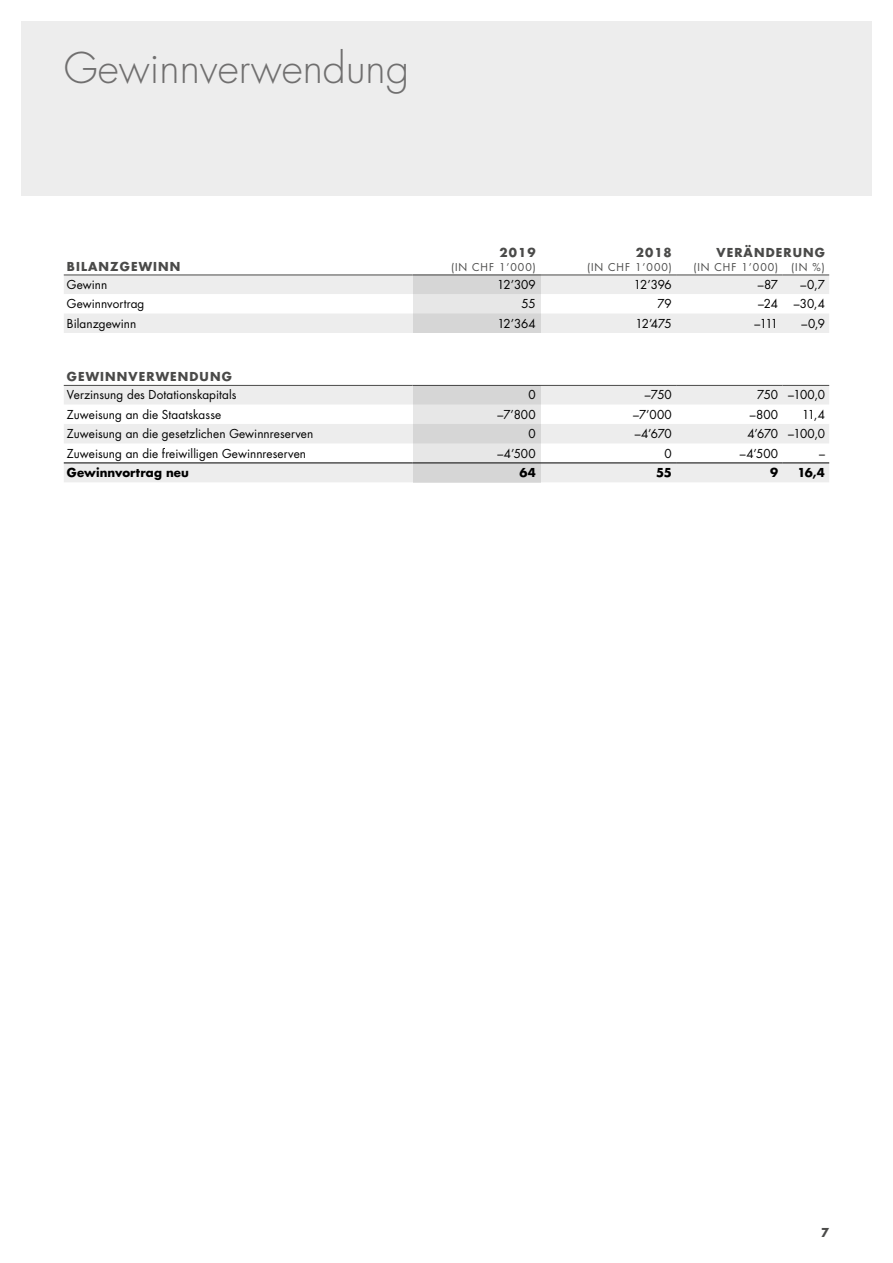
<style>
.page{position:relative;width:893px;height:1263px;background:#fff}
.page>*{position:absolute;margin:0;border:0;box-sizing:border-box;transform-origin:0 0}
.t1{font:300 41.25px "Futura LT Pro";color:#706f6f}
.t2{font:12px "Futura LT Pro";letter-spacing:.005em;color:#000}
.t3{font:700 12px "Futura LT Pro";letter-spacing:.09em;color:#4a4a49}
.t4{font:700 12px "Futura LT Pro";letter-spacing:.01em;color:#000}
.t5{font:10.5px "Futura LT Pro";letter-spacing:.09em;color:#4a4a49}
</style>
<div class="page">
<div style="left:21px;top:21px;width:851px;height:175px;background:#ededed"></div>
<svg style="left:64px;top:276px;width:765px;height:57px"></svg>
<hr style="left:64px;top:275px;width:348px;height:1px;background:#4a4a49">
<hr style="left:412px;top:275px;width:128px;height:1px;background:#4a4a49">
<hr style="left:540px;top:275px;width:136px;height:1px;background:#4a4a49">
<hr style="left:676px;top:275px;width:106px;height:1px;background:#4a4a49">
<hr style="left:782px;top:275px;width:47px;height:1px;background:#4a4a49">
<div style="left:413px;top:275px;width:128px;height:58px;background:linear-gradient(to right,#dcdcdc,#dcdcdc)"></div>
<svg style="left:64px;top:386px;width:765px;height:96px;fill:#ededed"></svg>
<hr style="left:64px;top:385px;width:348px;height:1px;background:#4a4a49">
<hr style="left:412px;top:385px;width:128px;height:1px;background:#4a4a49">
<hr style="left:540px;top:385px;width:136px;height:1px;background:#4a4a49">
<hr style="left:676px;top:385px;width:106px;height:1px;background:#4a4a49">
<hr style="left:782px;top:385px;width:47px;height:1px;background:#4a4a49">
<hr style="left:64px;top:462px;width:348px;height:1px;background:#000">
<hr style="left:412px;top:462px;width:128px;height:1px;background:#000">
<hr style="left:540px;top:462px;width:136px;height:1px;background:#000">
<hr style="left:676px;top:462px;width:106px;height:1px;background:#000">
<hr style="left:782px;top:462px;width:47px;height:1px;background:#000">
<div style="left:413px;top:386px;width:128px;height:97px;background:linear-gradient(to right,#dadada,#dadada)"></div>
<h1 class="t1" style="left:64px;top:41px;width:67px">Tit l</h1>
<h1 class="t1" style="left:64px;top:41px;width:347px">Gewinnverwendung</h1>
<p class="t3" style="left:500px;top:243px;width:38px">2019</p>
<p class="t3" style="left:636px;top:243px;width:38px">2018</p>
<p class="t3" style="left:716px;top:243px;width:110px">VERÄNDERUNG</p>
<p class="t3" style="left:67px;top:257px;width:115px">BILANZGEWINN</p>
<p class="t5" style="left:451px;top:260px;width:86px">(IN CHF 1’000)</p>
<p class="t5" style="left:587px;top:260px;width:86px">(IN CHF 1’000)</p>
<p class="t5" style="left:693px;top:260px;width:86px">(IN CHF 1’000)</p>
<p class="t5" style="left:791px;top:260px;width:35px">(IN %)</p>
<p class="t2" style="left:67px;top:276px;width:42px">Gewinn</p>
<p class="t2" style="left:497px;top:276px;width:40px">12’309</p>
<p class="t2" style="left:634px;top:276px;width:39px">12’396</p>
<p class="t2" style="left:758px;top:276px;width:22px">–87</p>
<p class="t2" style="left:801px;top:276px;width:26px">–0,7</p>
<p class="t2" style="left:67px;top:296px;width:79px">Gewinnvortrag</p>
<p class="t2" style="left:521px;top:296px;width:16px">55</p>
<p class="t2" style="left:658px;top:296px;width:16px">79</p>
<p class="t2" style="left:758px;top:296px;width:22px">–24</p>
<p class="t2" style="left:794px;top:296px;width:33px">–30,4</p>
<p class="t2" style="left:67px;top:315px;width:71px">Bilanzgewinn</p>
<p class="t2" style="left:497px;top:315px;width:40px">12’364</p>
<p class="t2" style="left:635px;top:315px;width:38px">12’475</p>
<p class="t2" style="left:754px;top:315px;width:25px">–111</p>
<p class="t2" style="left:801px;top:315px;width:25px">–0,9</p>
<p class="t3" style="left:67px;top:367px;width:166px">GEWINNVERWENDUNG</p>
<p class="t2" style="left:67px;top:387px;width:171px">Verzinsung des Dotationskapitals</p>
<p class="t2" style="left:529px;top:387px;width:9px">0</p>
<p class="t2" style="left:645px;top:387px;width:28px">–750</p>
<p class="t2" style="left:757px;top:387px;width:69px">750 –100,0</p>
<p class="t2" style="left:67px;top:406px;width:156px">Zuweisung an die Staatskasse</p>
<p class="t2" style="left:497px;top:406px;width:40px">–7’800</p>
<p class="t2" style="left:633px;top:406px;width:40px">–7’000</p>
<p class="t2" style="left:750px;top:406px;width:30px">–800</p>
<p class="t2" style="left:802px;top:406px;width:24px">11,4</p>
<p class="t2" style="left:67px;top:425px;width:248px">Zuweisung an die gesetzlichen Gewinnreserven</p>
<p class="t2" style="left:528px;top:425px;width:9px">0</p>
<p class="t2" style="left:635px;top:425px;width:39px">–4’670</p>
<p class="t2" style="left:748px;top:425px;width:79px">4’670 –100,0</p>
<p class="t2" style="left:67px;top:445px;width:241px">Zuweisung an die freiwilligen Gewinnreserven</p>
<p class="t2" style="left:497px;top:445px;width:40px">–4’500</p>
<p class="t2" style="left:665px;top:445px;width:9px">0</p>
<p class="t2" style="left:740px;top:445px;width:40px">–4’500</p>
<p class="t2" style="left:819px;top:445px;width:7px">–</p>
<p class="t4" style="left:67px;top:463px;width:123px">Gewinnvortrag neu</p>
<p class="t4" style="left:519px;top:463px;width:18px">64</p>
<p class="t4" style="left:656px;top:463px;width:17px">55</p>
<p class="t4" style="left:770px;top:463px;width:10px">9</p>
<p class="t4" style="left:797px;top:463px;width:29px">16,4</p>
<p class="t3" style="left:821px;top:1224px;width:10px">7</p>
</div>
